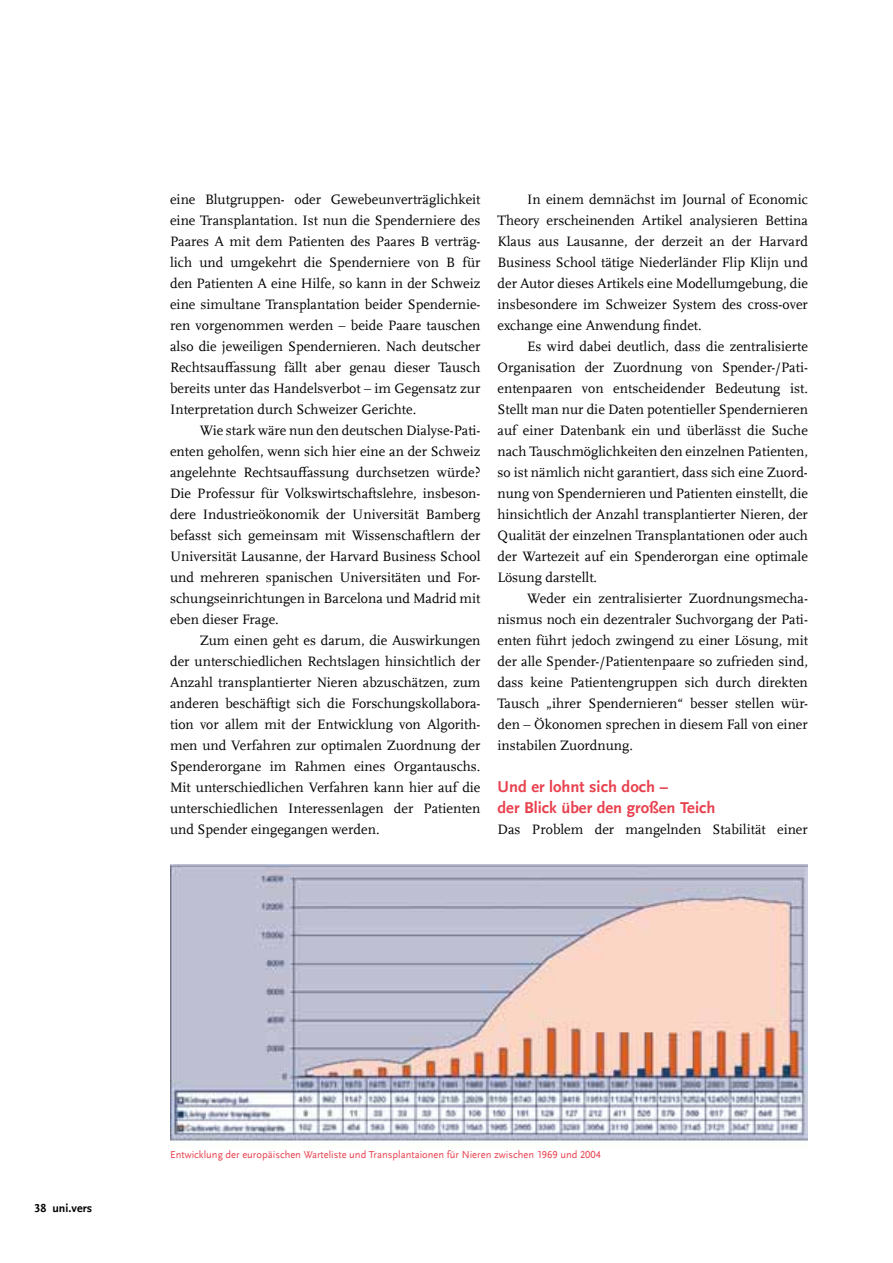
<style>
.page{position:relative;width:893px;height:1263px;background:#fff}
.page>*{position:absolute;margin:0;border:0;box-sizing:border-box;transform-origin:0 0}
.t1{font:700 16.5px/21px "UB Scala Sans";color:#e8414e}
.t2{font:14.25px/21px "UB Scala";color:#000;text-align:justify}
.t3{font:700 12px "UB Scala Sans";color:#000}
.t4{font:10.5px "UB Scala Sans";color:#e8414e}
</style>
<div class="page">
<img style="left:170px;top:864px;width:638px;height:277px">
<p class="t2" style="left:170px;top:189px;width:312px">eine Blutgruppen- oder Gewebeunverträglichkeit eine Transplantation. Ist nun die Spenderniere des Paares A mit dem Patienten des Paares B verträg&shy;lich und umgekehrt die Spenderniere von B für den Patienten A eine Hilfe, so kann in der Schweiz eine simultane Transplantation beider Spendernie&shy;ren vorgenommen werden – beide Paare tauschen also die jeweiligen Spendernieren. Nach deutscher Rechtsauffassung fällt aber genau dieser Tausch bereits unter das Handelsverbot – im Gegensatz zur Interpretation durch Schweizer Gerichte.</p>
<p class="t2" style="left:170px;top:420px;width:312px;text-indent:30px">Wie stark wäre nun den deutschen Dialyse-Pati&shy;enten geholfen, wenn sich hier eine an der Schweiz angelehnte Rechtsauffassung durchsetzen würde?<br>Die Professur für Volkswirtschaftslehre, insbeson&shy;dere Industrieökonomik der Universität Bamberg befasst sich gemeinsam mit Wissenschaftlern der Universität Lausanne, der Harvard Business School und mehreren spanischen Universitäten und For&shy;schungseinrichtungen in Barcelona und Madrid mit eben dieser Frage.</p>
<p class="t2" style="left:170px;top:630px;width:312px;text-indent:30px">Zum einen geht es darum, die Auswirkungen der unterschiedlichen Rechtslagen hinsichtlich der Anzahl transplantierter Nieren abzuschätzen, zum anderen beschäftigt sich die Forschungskollabora&shy;tion vor allem mit der Entwicklung von Algorith&shy;men und Verfahren zur optimalen Zuordnung der Spenderorgane im Rahmen eines Organtauschs.<br>Mit unterschiedlichen Verfahren kann hier auf die unterschiedlichen Interessenlagen der Patienten und Spender eingegangen werden.</p>
<p class="t2" style="left:497px;top:189px;width:312px;text-indent:30px">In einem demnächst im Journal of Economic Theory erscheinenden Artikel analysieren Bettina Klaus aus Lausanne, der derzeit an der Harvard Business School tätige Niederländer Flip Klijn und der Autor dieses Artikels eine Modellumgebung, die insbesondere im Schweizer System des cross-over exchange eine Anwendung findet.</p>
<p class="t2" style="left:497px;top:336px;width:312px;text-indent:30px">Es wird dabei deutlich, dass die zentralisierte Organisation der Zuordnung von Spender-/Pati&shy;entenpaaren von entscheidender Bedeutung ist.<br>Stellt man nur die Daten potentieller Spendernieren auf einer Datenbank ein und überlässt die Suche nach Tauschmöglichkeiten den einzelnen Patienten, so ist nämlich nicht garantiert, dass sich eine Zuord&shy;nung von Spendernieren und Patienten einstellt, die hinsichtlich der Anzahl transplantierter Nieren, der Qualität der einzelnen Transplantationen oder auch der Wartezeit auf ein Spenderorgan eine optimale Lösung darstellt.</p>
<p class="t2" style="left:497px;top:588px;width:312px;text-indent:30px">Weder ein zentralisierter Zuordnungsmecha&shy;nismus noch ein dezentraler Suchvorgang der Pati&shy;enten führt jedoch zwingend zu einer Lösung, mit der alle Spender-/Patientenpaare so zufrieden sind, dass keine Patientengruppen sich durch direkten Tausch „ihrer Spendernieren“ besser stellen wür&shy;den – Ökonomen sprechen in diesem Fall von einer instabilen Zuordnung.</p>
<p class="t1" style="left:497px;top:776px;width:219px">Und er lohnt sich doch –<br>der Blick über den großen Teich</p>
<p class="t2" style="left:497px;top:819px;width:312px">Das Problem der mangelnden Stabilität einer</p>
<p class="t3" style="left:34px;top:1201px;width:59px">38 uni.vers</p>
<p class="t4" style="left:170px;top:1148px;width:432px">Entwicklung der europäischen Warteliste und Transplantaionen für Nieren zwischen 1969 und 2004</p>
</div>
